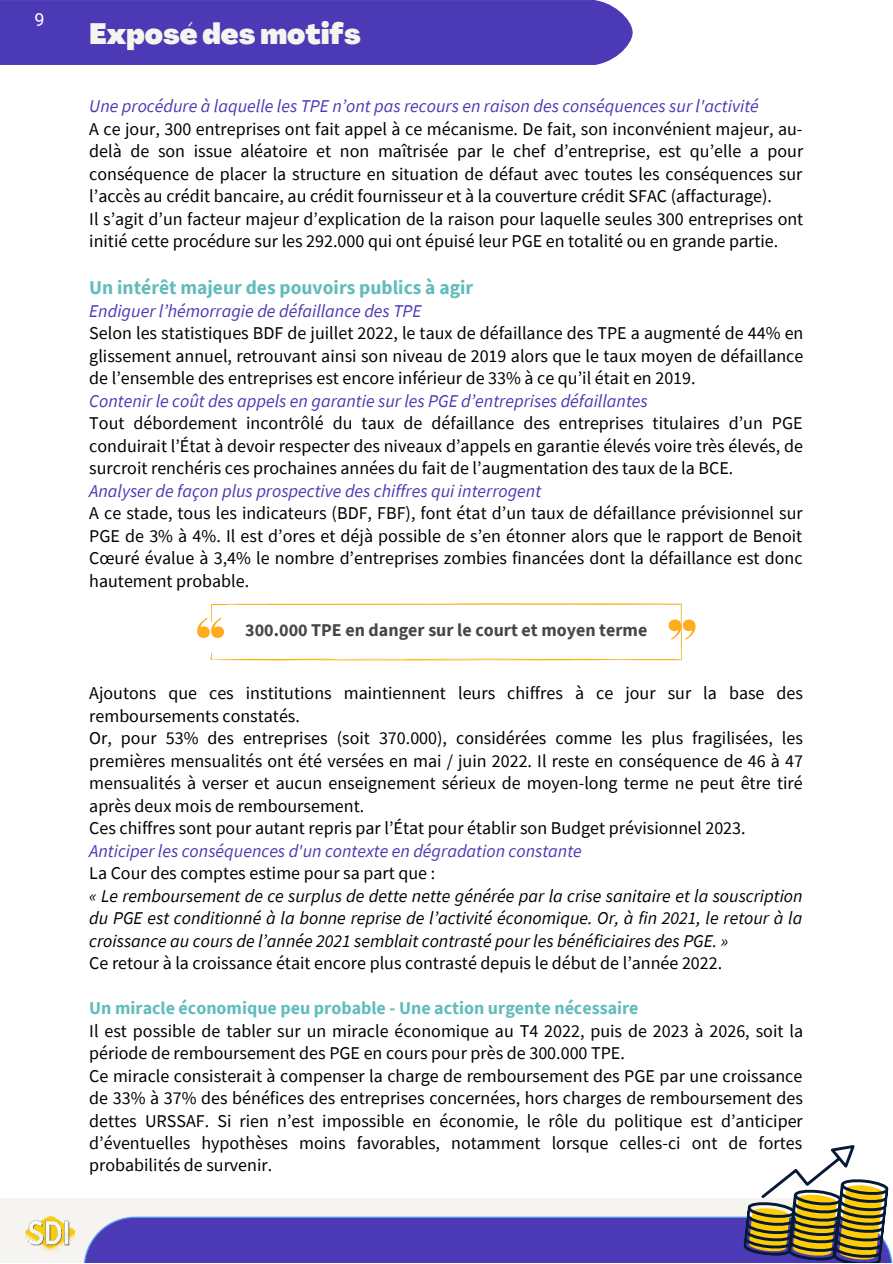
<style>
.page{position:relative;width:893px;height:1264px;background:#fff}
.page>*{position:absolute;margin:0;border:0;box-sizing:border-box;transform-origin:0 0}
.t1{font:900 28.95px "Agrandir";color:#f5f5ef}
.t2{font:700 19.5px "Source Sans Pro";color:#62bcbc}
.t3{font:18px/22.5px "Source Sans Pro";color:#000}
.t4{font:italic 18px "Source Sans Pro";color:#4b39b5}
.t5{font:italic 18px/22.5px "Source Sans Pro";color:#000;text-align:justify}
.t6{font:700 18px "Source Sans Pro";color:#62bcbc}
.t7{font:700 18px "Source Sans Pro";color:#47474a}
.t8{font:18px "Roboto";color:#fff}
</style>
<div class="page">
<div style="left:0;top:1198px;width:835px;height:64px;background:#f6f4f1"></div>
<div style="left:84px;top:1216px;width:808px;height:46px;background:#4b39b5"></div>
<svg style="left:742px;top:1145px;width:149px;height:117px"></svg>
<img style="left:25px;top:1216px;width:49px;height:35px">
<svg style="left:197px;top:603px;width:498px;height:57px"></svg>
<div style="left:0;top:0;width:632px;height:65px;background:#4b39b5"></div>
<p class="t8" style="left:34px;top:7px;width:12px">9</p>
<h1 class="t1" style="left:89px;top:15px;width:273px">Exposé des motifs</h1>
<p class="t4" style="left:89px;top:95px;width:671px">Une procédure à laquelle les TPE n’ont pas recours en raison des conséquences sur l'activité</p>
<p class="t3" style="left:89px;top:117px;width:715px">A ce jour, 300 entreprises ont fait appel à ce mécanisme. De fait, son inconvénient majeur, au&shy;delà de son issue aléatoire et non maîtrisée par le chef d’entreprise, est qu’elle a pour conséquence de placer la structure en situation de défaut avec toutes les conséquences sur l’accès au crédit bancaire, au crédit fournisseur et à la couverture crédit SFAC (affacturage).<br>Il s’agit d’un facteur majeur d’explication de la raison pour laquelle seules 300 entreprises ont initié cette procédure sur les 292.000 qui ont épuisé leur PGE en totalité ou en grande partie.</p>
<p class="t2" style="left:89px;top:274px;width:385px">Un intérêt majeur des pouvoirs publics à agir</p>
<p class="t4" style="left:89px;top:299px;width:333px">Endiguer l’hémorragie de défaillance des TPE</p>
<p class="t3" style="left:89px;top:322px;width:715px;text-align:justify">Selon les statistiques BDF de juillet 2022, le taux de défaillance des TPE a augmenté de 44% en glissement annuel, retrouvant ainsi son niveau de 2019 alors que le taux moyen de défaillance de l’ensemble des entreprises est encore inférieur de 33% à ce qu’il était en 2019.</p>
<p class="t4" style="left:89px;top:389px;width:560px">Contenir le coût des appels en garantie sur les PGE d’entreprises défaillantes</p>
<p class="t3" style="left:89px;top:412px;width:715px;text-align:justify">Tout débordement incontrôlé du taux de défaillance des entreprises titulaires d’un PGE conduirait l’État à devoir respecter des niveaux d’appels en garantie élevés voire très élevés, de surcroit renchéris ces prochaines années du fait de l’augmentation des taux de la BCE.</p>
<p class="t4" style="left:89px;top:479px;width:453px">Analyser de façon plus prospective des chiffres qui interrogent</p>
<p class="t3" style="left:89px;top:502px;width:715px;text-align:justify">A ce stade, tous les indicateurs (BDF, FBF), font état d’un taux de défaillance prévisionnel sur PGE de 3% à 4%. Il est d’ores et déjà possible de s’en étonner alors que le rapport de Benoit Cœuré évalue à 3,4% le nombre d’entreprises zombies financées dont la défaillance est donc hautement probable.</p>
<p class="t7" style="left:245px;top:617px;width:403px">300.000 TPE en danger sur le court et moyen terme</p>
<p class="t3" style="left:89px;top:681px;width:715px">Ajoutons que ces institutions maintiennent leurs chiffres à ce jour sur la base des remboursements constatés.<br>Or, pour 53% des entreprises (soit 370.000), considérées comme les plus fragilisées, les premières mensualités ont été versées en mai / juin 2022. Il reste en conséquence de 46 à 47 mensualités à verser et aucun enseignement sérieux de moyen-long terme ne peut être tiré après deux mois de remboursement.<br>Ces chiffres sont pour autant repris par l’État pour établir son Budget prévisionnel 2023.</p>
<p class="t4" style="left:89px;top:839px;width:494px">Anticiper les conséquences d'un contexte en dégradation constante</p>
<p class="t3" style="left:89px;top:861px;width:347px">La Cour des comptes estime pour sa part que :</p>
<p class="t5" style="left:89px;top:884px;width:714px">« Le remboursement de ce surplus de dette nette générée par la crise sanitaire et la souscription du PGE est conditionné à la bonne reprise de l’activité économique. Or, à fin 2021, le retour à la croissance au cours de l’année 2021 semblait contrasté pour les bénéficiaires des PGE. »</p>
<p class="t3" style="left:89px;top:951px;width:634px">Ce retour à la croissance était encore plus contrasté depuis le début de l’année 2022.</p>
<p class="t6" style="left:89px;top:995px;width:550px">Un miracle économique peu probable - Une action urgente nécessaire</p>
<p class="t3" style="left:89px;top:1019px;width:715px">Il est possible de tabler sur un miracle économique au T4 2022, puis de 2023 à 2026, soit la période de remboursement des PGE en cours pour près de 300.000 TPE.<br>Ce miracle consisterait à compenser la charge de remboursement des PGE par une croissance de 33% à 37% des bénéfices des entreprises concernées, hors charges de remboursement des dettes URSSAF. Si rien n’est impossible en économie, le rôle du politique est d’anticiper d’éventuelles hypothèses moins favorables, notamment lorsque celles-ci ont de fortes probabilités de survenir.</p>
</div>
